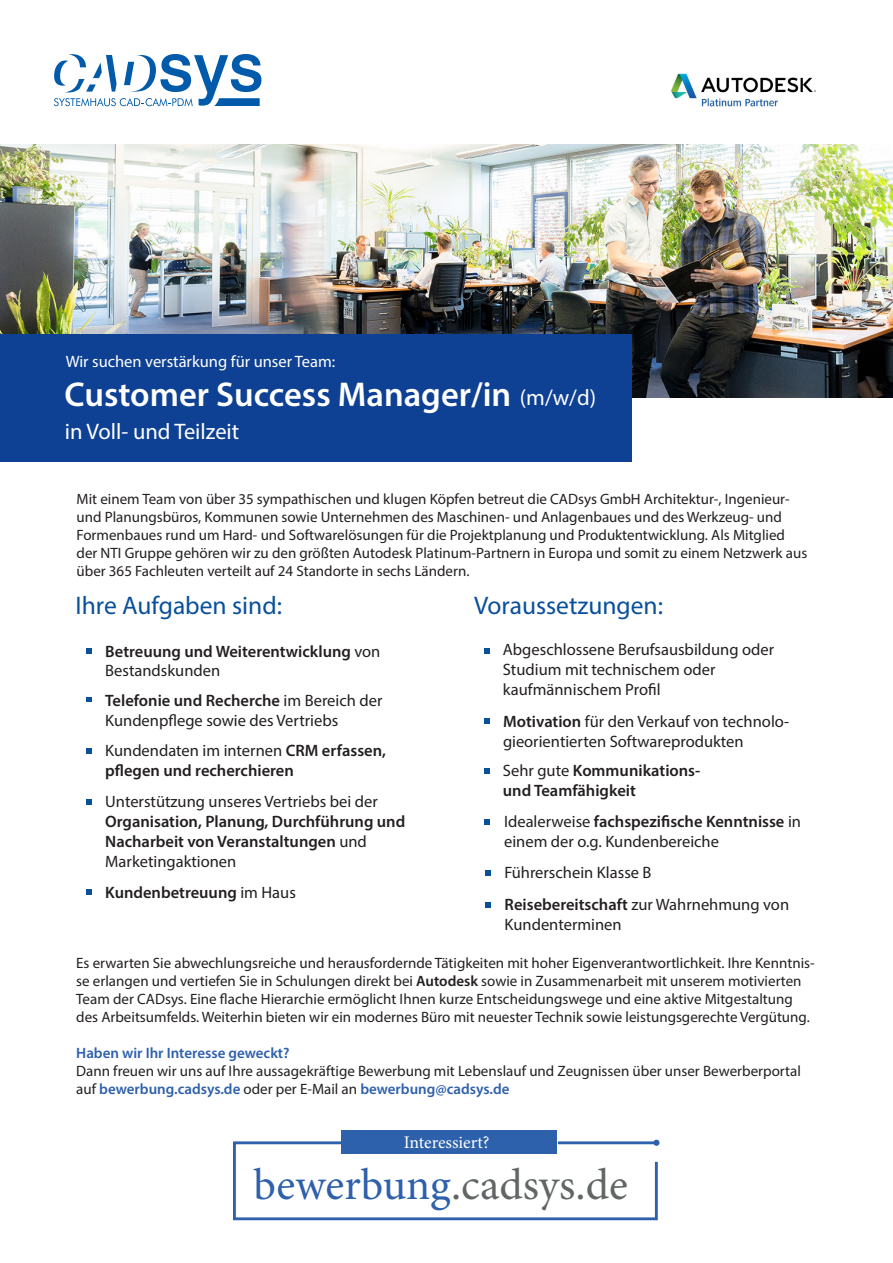
<style>
.page{position:relative;width:893px;height:1263px;background:#fff}
.page>*{position:absolute;margin:0;border:0;box-sizing:border-box;transform-origin:0 0}
.t1{font:44.25px "Minion Pro";color:#616566}
.t2{font:600 34.5px "Myriad Pro";color:#fff}
.t3{font:25.5px "Myriad Pro";color:#09509a}
.t4{font:22.5px "Myriad Pro";color:#fff}
.t5{font:17.7px "Minion Pro";color:#fff}
.t6{font:16.5px/19.8px "Myriad Pro";color:#231f20}
.t7{font:600 16.5px/19.8px "Myriad Pro";color:#231f20}
.t8{font:16.5px "Myriad Pro";color:#fff}
.t9{font:15px/18px "Myriad Pro";color:#231f20}
.s1{font-weight:400}
.s2{font-weight:600}
.s3{font-weight:600;color:#2e60ab}
.s4{color:#2e60ab}
</style>
<div class="page">
<img style="left:0;top:145px;width:893px;height:253px">
<svg style="left:54px;top:54px;width:207px;height:52px"></svg>
<img style="left:671px;top:73px;width:145px;height:34px">
<div style="left:341px;top:1130px;width:216px;height:24px;background:#2d61ac"></div>
<svg style="left:233px;top:1140px;width:426px;height:81px"></svg>
<div style="left:0;top:335px;width:631px;height:127px;background:#0e4194"></div>
<svg style="left:484px;top:768px;width:6px;height:5px"></svg>
<svg style="left:485px;top:718px;width:5px;height:6px"></svg>
<svg style="left:484px;top:819px;width:6px;height:5px"></svg>
<svg style="left:485px;top:870px;width:5px;height:5px"></svg>
<svg style="left:484px;top:648px;width:6px;height:5px"></svg>
<svg style="left:485px;top:902px;width:6px;height:5px"></svg>
<svg style="left:86px;top:648px;width:6px;height:6px"></svg>
<svg style="left:86px;top:697px;width:6px;height:5px"></svg>
<svg style="left:86px;top:799px;width:6px;height:6px"></svg>
<svg style="left:86px;top:748px;width:6px;height:6px"></svg>
<svg style="left:87px;top:889px;width:5px;height:6px"></svg>
<p class="t8" style="left:66px;top:351px;width:271px">Wir suchen verstärkung für unser Team:</p>
<p class="t2" style="left:65px;top:373px;width:448px">Customer Success Manager/in</p>
<p class="t4" style="left:65px;top:417px;width:176px">in Voll- und Teilzeit</p>
<p class="t4" style="left:520px;top:383px;width:78px">(m/w/d)</p>
<p class="t9" style="left:77px;top:490px;width:732px">Mit einem Team von über 35 sympathischen und klugen Köpfen betreut die CADsys GmbH Architektur-, Ingenieur&shy;und Planungsbüros, Kommunen sowie Unternehmen des Maschinen- und Anlagenbaues und des Werkzeug- und Formenbaues rund um Hard- und Softwarelösungen für die Projektplanung und Produktentwicklung. Als Mitglied der NTI Gruppe gehören wir zu den größten Autodesk Platinum-Partnern in Europa und somit zu einem Netzwerk aus über 365 Fachleuten verteilt auf 24 Standorte in sechs Ländern.</p>
<p class="t3" style="left:75px;top:590px;width:208px">Ihre Aufgaben sind:</p>
<p class="t3" style="left:474px;top:590px;width:190px">Voraussetzungen:</p>
<p class="t7" style="left:105px;top:641px;width:277px">Betreuung und Weiterentwicklung <span class="s1">von<br>Bestandskunden</span></p>
<p class="t6" style="left:105px;top:691px;width:279px"><span class="s2">Telefonie und Recherche</span> im Bereich der<br>Kundenpflege sowie des Vertriebs</p>
<p class="t7" style="left:105px;top:740px;width:282px"><span class="s1">Kundendaten im internen</span> CRM erfassen, pflegen und recherchieren</p>
<p class="t7" style="left:105px;top:792px;width:302px"><span class="s1">Unterstützung unseres Vertriebs bei der </span>Organisation, Planung, Durchführung und Nacharbeit von Veranstaltungen <span class="s1">und Marketingaktionen</span></p>
<p class="t7" style="left:105px;top:882px;width:192px">Kundenbetreuung <span class="s1">im Haus</span></p>
<p class="t6" style="left:503px;top:640px;width:273px">Abgeschlossene Berufsausbildung oder<br>Studium mit technischem oder</p>
<p class="t6" style="left:503px;top:679px;width:159px">kaufmännischem Profil</p>
<p class="t6" style="left:503px;top:711px;width:288px"><span class="s2">Motivation</span> für den Verkauf von technolo&shy;gieorientierten Softwareprodukten</p>
<p class="t7" style="left:503px;top:760px;width:199px"><span class="s1">Sehr gute</span> Kommunikations&shy;und Teamfähigkeit</p>
<p class="t6" style="left:504px;top:811px;width:298px">Idealerweise <span class="s2">fachspezifische Kenntnisse</span> in einem der o.g. Kundenbereiche</p>
<p class="t6" style="left:504px;top:862px;width:149px">Führerschein Klasse B</p>
<p class="t6" style="left:505px;top:894px;width:286px"><span class="s2">Reisebereitschaft</span> zur Wahrnehmung von<br>Kundenterminen</p>
<p class="t9" style="left:76px;top:954px;width:740px">Es erwarten Sie abwechlungsreiche und herausfordernde Tätigkeiten mit hoher Eigenverantwortlichkeit. Ihre Kenntnis&shy;se erlangen und vertiefen Sie in Schulungen direkt bei <span class="s2">Autodesk</span> sowie in Zusammenarbeit mit unserem motivierten Team der CADsys. Eine flache Hierarchie ermöglicht Ihnen kurze Entscheidungswege und eine aktive Mitgestaltung des Arbeitsumfelds. Weiterhin bieten wir ein modernes Büro mit neuester Technik sowie leistungsgerechte Vergütung.</p>
<p class="t9" style="left:76px;top:1044px;width:726px"><span class="s3">Haben wir Ihr Interesse geweckt?<br></span>Dann freuen wir uns auf Ihre aussagekräftige Bewerbung mit Lebenslauf und Zeugnissen über unser Bewerberportal auf <span class="s3">bewerbung.cadsys.de</span> oder per E-Mail an <span class="s3">bewerbung@cadsys.de</span></p>
<p class="t5" style="left:404px;top:1130px;width:87px">Interessiert?</p>
<p class="t1" style="left:253px;top:1155px;width:376px"><span class="s4">bewerbung</span>.cadsys.de</p>
</div>
